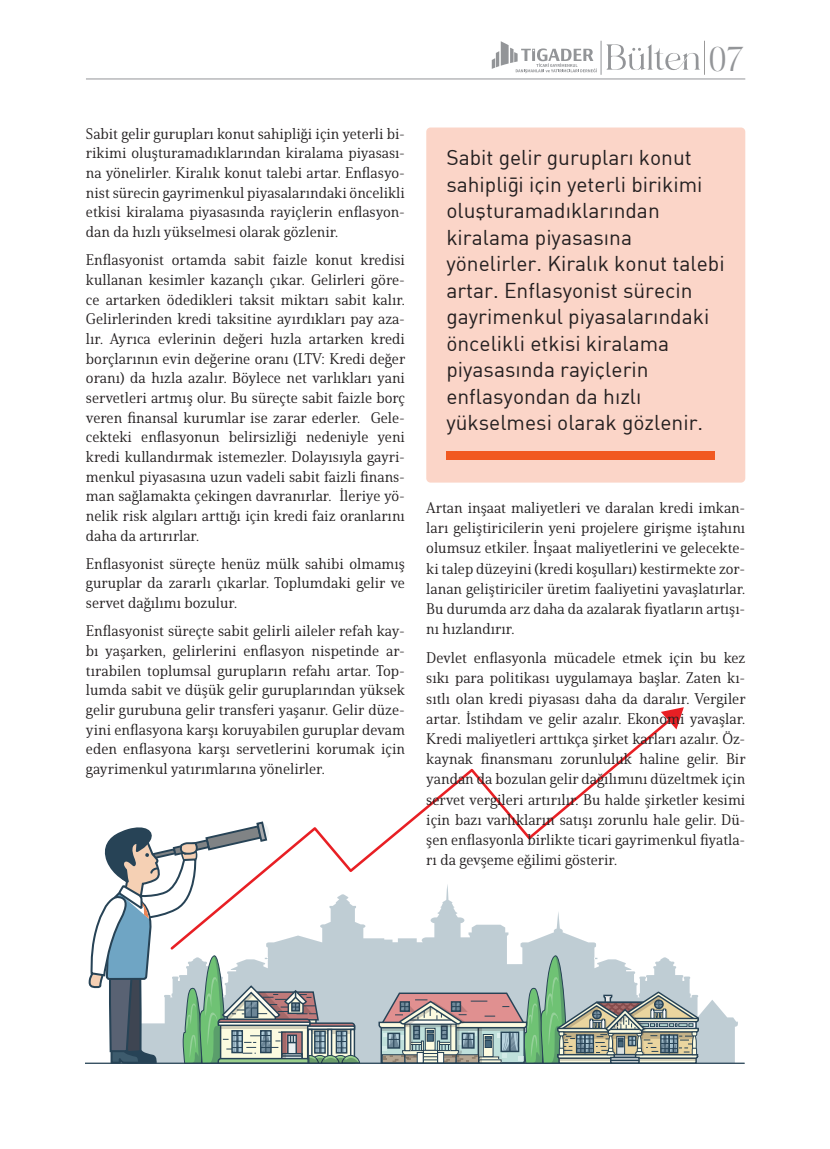
<style>
.page{position:relative;width:830px;height:1149px;background:#fff}
.page>*{position:absolute;margin:0;border:0;box-sizing:border-box;transform-origin:0 0}
.t1{font:34.5px "Mollieglaston";color:#939598}
.t2{font:21px/26.4px "DIN Bek";color:#231f20}
.t3{font:15px/19.6px "Solitas Serif Nor Reg";color:#231f20;text-align:justify}
</style>
<div class="page">
<svg style="left:360px;top:952px;width:378px;height:110px;fill:#bfcdd4"></svg>
<svg style="left:378px;top:953px;width:322px;height:109px;background:#abb5b0"></svg>
<hr style="left:86px;top:1062px;width:658px;height:1px;background:#274356">
<svg style="left:88px;top:827px;width:272px;height:236px"></svg>
<svg style="left:168px;top:725px;width:493px;height:227px"></svg>
<svg style="left:661px;top:707px;width:23px;height:22px"></svg>
<div style="left:426px;top:127px;width:319px;height:356px;background:#fbd5c8;border-radius:4px"></div>
<div style="left:446px;top:451px;width:269px;height:9px;background:#f15921"></div>
<hr style="left:704px;top:41px;width:1px;height:34px;background:#231f20">
<svg style="left:492px;top:41px;width:105px;height:32px"></svg>
<svg style="left:606px;top:44px;width:94px;height:26px"></svg>
<hr style="left:601px;top:41px;width:1px;height:34px;background:#939598">
<hr style="left:86px;top:79px;width:659px;height:1px;background:#939598">
<h1 class="t1" style="left:708px;top:40px;width:38px">07</h1>
<p class="t3" style="left:86px;top:124px;width:320px">Sabit gelir gurupları konut sahipliği için yeterli bi&shy;rikimi oluşturamadıklarından kiralama piyasası&shy;na yönelirler. Kiralık konut talebi artar. Enflasyo&shy;nist sürecin gayrimenkul piyasalarındaki öncelikli etkisi kiralama piyasasında rayiçlerin enflasyon&shy;dan da hızlı yükselmesi olarak gözlenir.</p>
<p class="t3" style="left:86px;top:250px;width:321px">Enflasyonist ortamda sabit faizle konut kredisi kullanan kesimler kazançlı çıkar. Gelirleri göre&shy;ce artarken ödedikleri taksit miktarı sabit kalır.<br>Gelirlerinden kredi taksitine ayırdıkları pay aza&shy;lır. Ayrıca evlerinin değeri hızla artarken kredi borçlarının evin değerine oranı (LTV: Kredi değer oranı) da hızla azalır. Böylece net varlıkları yani servetleri artmış olur. Bu süreçte sabit faizle borç veren finansal kurumlar ise zarar ederler. Gele&shy;cekteki enflasyonun belirsizliği nedeniyle yeni kredi kullandırmak istemezler. Dolayısıyla gayri&shy;menkul piyasasına uzun vadeli sabit faizli finans&shy;man sağlamakta çekingen davranırlar. İleriye yö&shy;nelik risk algıları arttığı için kredi faiz oranlarını daha da artırırlar.</p>
<p class="t3" style="left:86px;top:554px;width:320px">Enflasyonist süreçte henüz mülk sahibi olmamış guruplar da zararlı çıkarlar. Toplumdaki gelir ve servet dağılımı bozulur.</p>
<p class="t3" style="left:86px;top:621px;width:320px">Enflasyonist süreçte sabit gelirli aileler refah kay&shy;bı yaşarken, gelirlerini enflasyon nispetinde ar&shy;tırabilen toplumsal gurupların refahı artar. Top&shy;lumda sabit ve düşük gelir guruplarından yüksek gelir gurubuna gelir transferi yaşanır. Gelir düze&shy;yini enflasyona karşı koruyabilen guruplar devam eden enflasyona karşı servetlerini korumak için gayrimenkul yatırımlarına yönelirler.</p>
<p class="t2" style="left:446px;top:144px;width:280px">Sabit gelir gurupları konut sahipliği için yeterli birikimi oluşturamadıklarından kiralama piyasasına yönelirler. Kiralık konut talebi artar. Enflasyonist sürecin gayrimenkul piyasalarındaki öncelikli etkisi kiralama piyasasında rayiçlerin enflasyondan da hızlı yükselmesi olarak gözlenir.</p>
<p class="t3" style="left:426px;top:497px;width:320px;line-height:20.2px">Artan inşaat maliyetleri ve daralan kredi imkan&shy;ları geliştiricilerin yeni projelere girişme iştahını olumsuz etkiler. İnşaat maliyetlerini ve gelecekte&shy;ki talep düzeyini (kredi koşulları) kestirmekte zor&shy;lanan geliştiriciler üretim faaliyetini yavaşlatırlar.<br>Bu durumda arz daha da azalarak fiyatların artışı&shy;nı hızlandırır.</p>
<p class="t3" style="left:426px;top:647px;width:321px;line-height:20.2px">Devlet enflasyonla mücadele etmek için bu kez sıkı para politikası uygulamaya başlar. Zaten kı&shy;sıtlı olan kredi piyasası daha da daralır. Vergiler artar. İstihdam ve gelir azalır. Ekonomi yavaşlar.<br>Kredi maliyetleri arttıkça şirket karları azalır. Öz&shy;kaynak finansmanı zorunluluk haline gelir. Bir yandan da bozulan gelir dağılımını düzeltmek için servet vergileri artırılır. Bu halde şirketler kesimi için bazı varlıkların satışı zorunlu hale gelir. Dü&shy;şen enflasyonla birlikte ticari gayrimenkul fiyatla&shy;rı da gevşeme eğilimi gösterir.</p>
</div>
